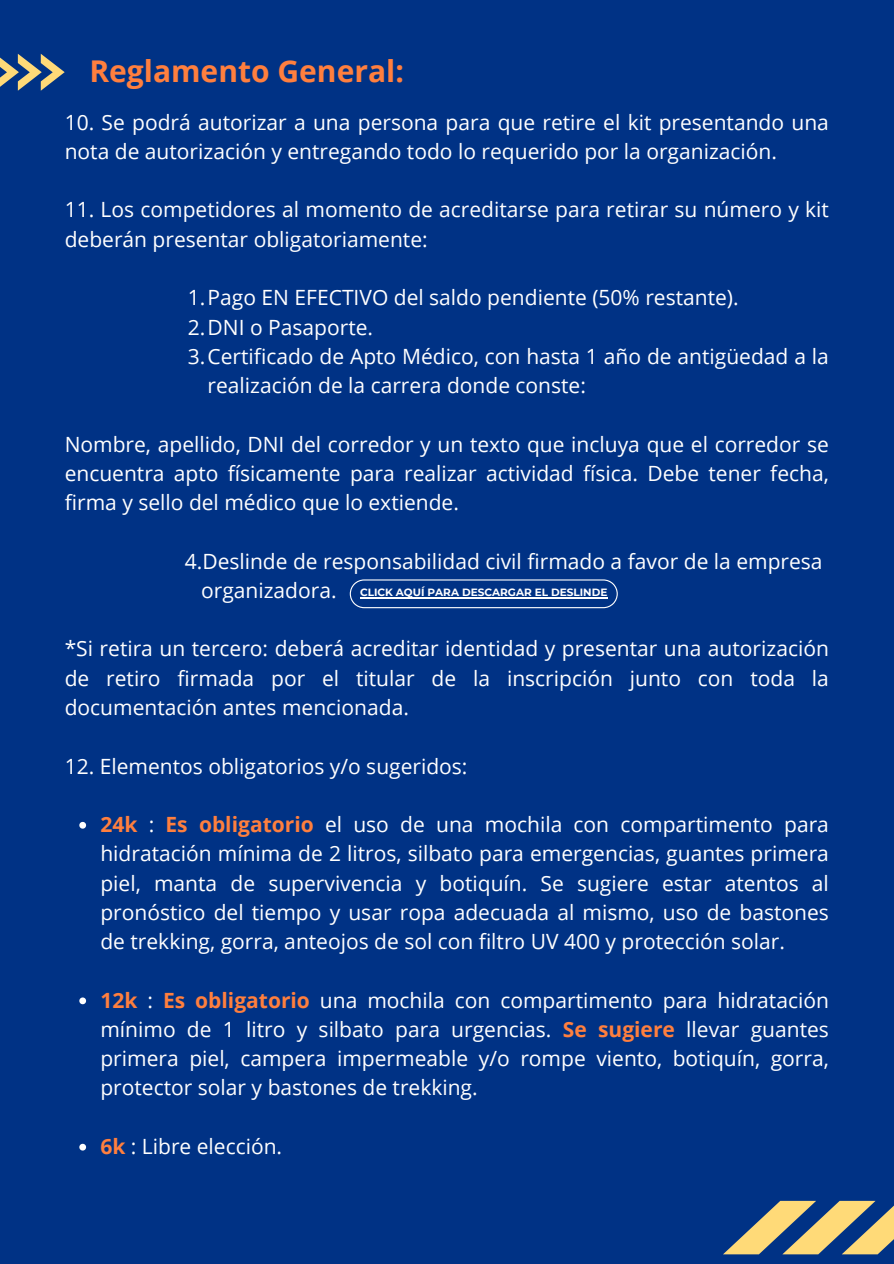
<style>
.page{position:relative;width:894px;height:1264px;background:#fff}
.page>*{position:absolute;margin:0;border:0;box-sizing:border-box;transform-origin:0 0}
.t1{font:700 30px "Open Sans";color:#ff7f3e}
.t2{font:21px/29.2px "Open Sans";color:#fff}
.t3{font:700 10.5px "Montserrat";color:#fff}
.s1{font-weight:700;color:#ff7f3e}
</style>
<div class="page">
<div style="left:0;top:0;width:893px;height:1263px;background:#003285"></div>
<svg style="left:79px;top:821px;width:7px;height:7px"></svg>
<svg style="left:79px;top:997px;width:7px;height:7px"></svg>
<svg style="left:79px;top:1143px;width:7px;height:7px"></svg>
<svg style="left:0;top:54px;width:65px;height:37px"></svg>
<svg style="left:723px;top:1200px;width:170px;height:54px"></svg>
<svg style="left:349px;top:579px;width:268px;height:29px"></svg>
<hr style="left:360px;top:597px;width:247px;height:1px;background:#fff">
<p class="t1" style="left:89px;top:50px;width:316px">Reglamento General:</p>
<p class="t2" style="left:65px;top:107px;width:765px">10. Se podrá autorizar a una persona para que retire el kit presentando una nota de autorización y entregando todo lo requerido por la organización.</p>
<h1 class="t2" style="left:65px;top:195px;width:765px">11. Los competidores al momento de acreditarse para retirar su número y kit deberán presentar obligatoriamente:</h1>
<h2 class="t2" style="left:188px;top:282px;width:552px">1.Pago EN EFECTIVO del saldo pendiente (50% restante).</h2>
<h2 class="t2" style="left:188px;top:312px;width:187px">2.DNI o Pasaporte.</h2>
<p class="t2" style="left:207px;top:341px;width:622px;text-indent:-20px">3.Certificado de Apto Médico, con hasta 1 año de antigüedad a la realización de la carrera donde conste:</p>
<p class="t2" style="left:65px;top:429px;width:765px;text-align:justify">Nombre, apellido, DNI del corredor y un texto que incluya que el corredor se encuentra apto físicamente para realizar actividad física. Debe tener fecha, firma y sello del médico que lo extiende.</p>
<p class="t2" style="left:201px;top:546px;width:622px;text-indent:-16px">4.Deslinde de responsabilidad civil firmado a favor de la empresa organizadora.</p>
<h2 class="t2" style="left:65px;top:633px;width:765px;text-align:justify">*Si retira un tercero: deberá acreditar identidad y presentar una autorización de retiro firmada por el titular de la inscripción junto con toda la documentación antes mencionada.</h2>
<p class="t3" style="left:360px;top:586px;width:249px">CLICK AQUÍ PARA DESCARGAR EL DESLINDE</p>
<h2 class="t2" style="left:65px;top:750px;width:404px">12. Elementos obligatorios y/o sugeridos:</h2>
<h2 class="t2" style="left:100px;top:809px;width:729px;text-align:justify"><span class="s1">24k</span> : <span class="s1">Es obligatorio</span> el uso de una mochila con compartimento para hidratación mínima de 2 litros, silbato para emergencias, guantes primera piel, manta de supervivencia y botiquín. Se sugiere estar atentos al pronóstico del tiempo y usar ropa adecuada al mismo, uso de bastones de trekking, gorra, anteojos de sol con filtro UV 400 y protección solar.</h2>
<h2 class="t2" style="left:100px;top:984px;width:729px;text-align:justify"><span class="s1">12k</span> : <span class="s1">Es obligatorio</span> una mochila con compartimento para hidratación mínimo de 1 litro y silbato para urgencias. <span class="s1">Se sugiere</span> llevar guantes primera piel, campera impermeable y/o rompe viento, botiquín, gorra, protector solar y bastones de trekking.</h2>
<p class="t2" style="left:100px;top:1131px;width:183px"><span class="s1">6k</span> : Libre elección.</p>
</div>
